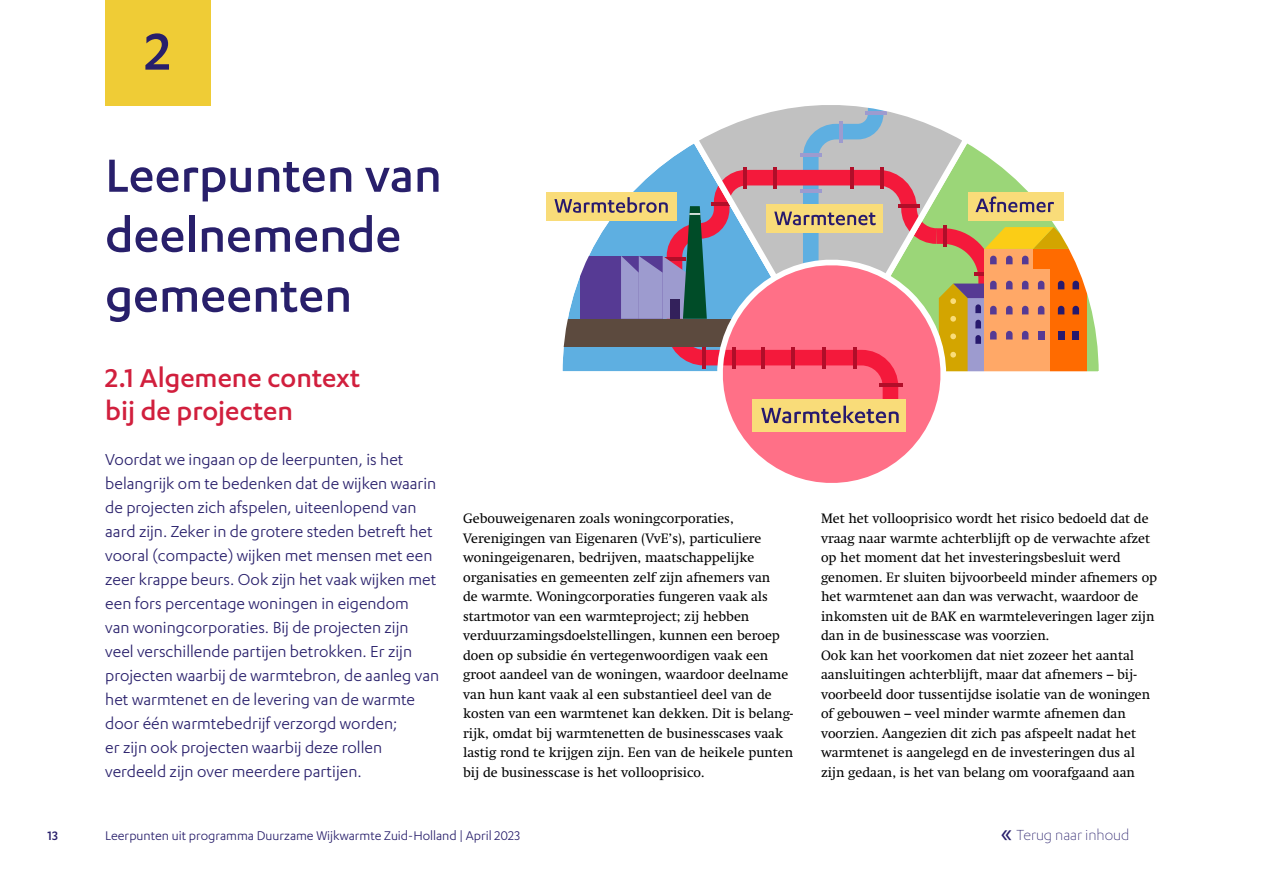
<style>
.page{position:relative;width:1263px;height:893px;background:#fff}
.page>*{position:absolute;margin:0;border:0;box-sizing:border-box;transform-origin:0 0}
.H1_PZH_Nummering_Hoo{font:500 60px "Karbon";color:#281f6b}
.H1_PZH_Hoofdstukkop{font:500 54px/60px "Karbon";color:#281f6b}
.H2_PZH_Paragraafkop{font:500 30px/33px "Karbon";color:#d11f3d}
.P_PZH_Inleiding_-_Kl{font:18px/24px "Karbon";color:#281f6b}
.t1{font:300 16.5px "Karbon";color:#281f6b}
.t2{font:14.25px "Karbon";color:#281f6b}
.t3{font:500 14.25px "Karbon";color:#281f6b}
.P_PZH_Broodtekst{font:13.5px/19.5px "Swift Os F";color:#000}
.s1{font-weight:400;font-size:30px}
</style>
<div class="page">
<svg style="left:1079px;top:271px;width:20px;height:101px"></svg>
<svg style="left:737px;top:429px;width:189px;height:54px"></svg>
<div style="left:753px;top:400px;width:153px;height:32px;background:#f9dc79"></div>
<div style="left:546px;top:192px;width:131px;height:28px;background:#f9dc79"></div>
<svg style="left:554px;top:105px;width:525px;height:324px"></svg>
<div style="left:105px;top:0;width:105px;height:105px;background:#efcc36"></div>
<h1 class="H1_PZH_Nummering_Hoo" style="left:145px;top:18px;width:28px">2</h1>
<h1 class="H1_PZH_Hoofdstukkop" style="left:105px;top:144px;width:338px">Leerpunten van deelnemende gemeenten</h1>
<h2 class="H2_PZH_Paragraafkop" style="left:105px;top:360px;width:257px">2.1 Algemene context bij de projecten</h2>
<p class="P_PZH_Inleiding_-_Kl" style="left:105px;top:447px;width:335px">Voordat we ingaan op de leerpunten, is het belangrijk om te bedenken dat de wijken waarin de projecten zich afspelen, uiteenlopend van aard zijn. Zeker in de grotere steden betreft het vooral (compacte) wijken met mensen met een zeer krappe beurs. Ook zijn het vaak wijken met een fors percentage woningen in eigendom<br>van woningcorporaties. Bij de projecten zijn veel verschillende partijen betrokken. Er zijn projecten waarbij de warmtebron, de aanleg van het warmtenet en de levering van de warmte door één warmtebedrijf verzorgd worden;<br>er zijn ook projecten waarbij deze rollen verdeeld zijn over meerdere partijen.</p>
<p class="P_PZH_Broodtekst" style="left:463px;top:509px;width:332px">Gebouweigenaren zoals woningcorporaties, Verenigingen van Eigenaren (VvE’s), particuliere woningeigenaren, bedrijven, maatschappelijke organisaties en gemeenten zelf zijn afnemers van<br>de warmte. Woningcorporaties fungeren vaak als startmotor van een warmteproject; zij hebben verduurzamingsdoelstellingen, kunnen een beroep doen op subsidie én vertegenwoordigen vaak een groot aandeel van de woningen, waardoor deelname van hun kant vaak al een substantieel deel van de kosten van een warmtenet kan dekken. Dit is belang&shy;rijk, omdat bij warmtenetten de businesscases vaak lastig rond te krijgen zijn. Een van de heikele punten bij de businesscase is het vollooprisico.</p>
<p class="P_PZH_Broodtekst" style="left:821px;top:509px;width:338px">Met het vollooprisico wordt het risico bedoeld dat de vraag naar warmte achterblijft op de verwachte afzet op het moment dat het investeringsbesluit werd genomen. Er sluiten bijvoorbeeld minder afnemers op het warmtenet aan dan was verwacht, waardoor de inkomsten uit de BAK en warmteleveringen lager zijn dan in de businesscase was voorzien.</p>
<p class="P_PZH_Broodtekst" style="left:821px;top:645px;width:331px">Ook kan het voorkomen dat niet zozeer het aantal aansluitingen achterblijft, maar dat afnemers – bij&shy;voorbeeld door tussentijdse isolatie van de woningen of gebouwen – veel minder warmte afnemen dan voorzien. Aangezien dit zich pas afspeelt nadat het warmtenet is aangelegd en de investeringen dus al zijn gedaan, is het van belang om voorafgaand aan</p>
<p class="t3" style="left:47px;top:828px;width:12px">13</p>
<p class="t2" style="left:105px;top:828px;width:416px">Leerpunten uit programma Duurzame Wijkwarmte Zuid-Holland | April 2023</p>
<p class="t1" style="left:1000px;top:826px;width:131px"><span class="s1">«</span> Terug naar inhoud</p>
</div>
